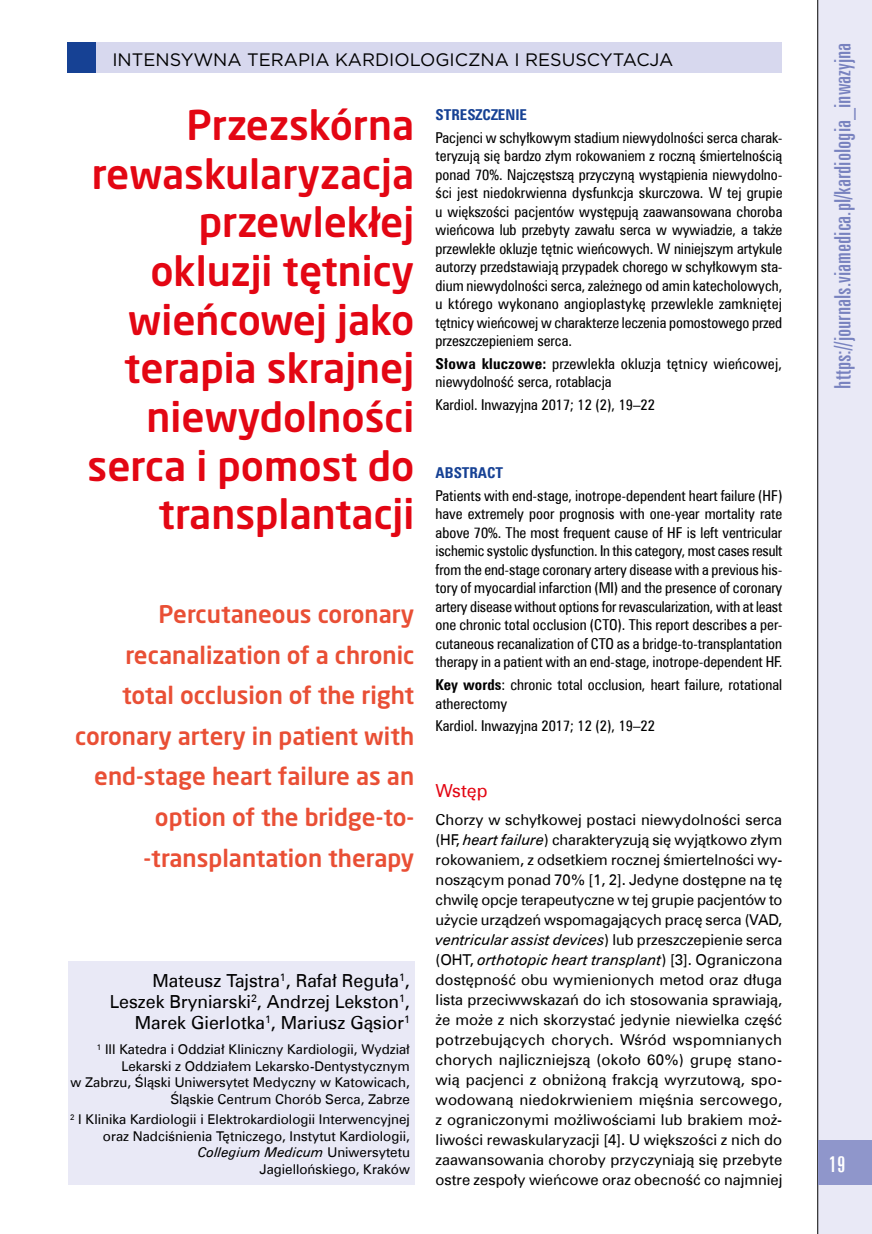
<style>
.page{position:relative;width:872px;height:1234px;background:#fff}
.page>*{position:absolute;margin:0;border:0;box-sizing:border-box;transform-origin:0 0}
.t1{font:500 40.5px/48.6px "Neo Sans Pro";color:#e30613;text-align:right}
.t2{font:500 24px/40.5px "Neo Sans Pro";color:#e94f35;text-align:right}
.t3{font:22.5px "Zurich X Cn EU";color:#7882bf;scale:1.07 1}
.t4{font:22.5px "Zurich X Cn EU";color:#fff;scale:1.07 1}
.t5{font:18px/21px "Zurich EU";color:#000;text-align:right}
.t6{font:18px "Gotham";color:#000}
.t7{font:18px "Zurich EU";color:#e30613}
.t8{font:15px/18.5px "Zurich Cn EU";color:#000;text-align:justify}
.t9{font:15px/20px "Zurich EU";color:#000;text-align:justify}
.t10{font:700 15px "Zurich Cn EU";color:#164194}
.t11{font:13.5px/16.5px "Zurich EU";color:#000;text-align:right}
.s1{font-style:italic}
.s2{font-weight:700}
</style>
<div class="page">
<div style="left:817px;top:0;width:55px;height:1233px;background:#e9e9f6"></div>
<hr style="left:817px;top:0;width:1px;height:1233px;background:#000">
<div style="left:817px;top:1140px;width:55px;height:44px;background:#8f96cb"></div>
<div style="left:68px;top:961px;width:347px;height:223px;background:#e9e9f6"></div>
<div style="left:67px;top:43px;width:714px;height:30px;background:#d7d8ee"></div>
<div style="left:67px;top:43px;width:28px;height:30px;background:#164194"></div>
<p class="t6" style="left:112px;top:48px;width:562px">INTENSYWNA TERAPIA KARDIOLOGICZNA I RESUSCYTACJA</p>
<h1 class="t1" style="left:88px;top:100px;width:328px">Przezskórna rewaskularyzacja przewlekłej okluzji tętnicy wieńcowej jako terapia skrajnej niewydolności serca i pomost do transplantacji</h1>
<h2 class="t2" style="left:75px;top:593px;width:341px">Percutaneous coronary recanalization of a chronic total occlusion of the right coronary artery in patient with end-stage heart failure as an option of the bridge-to--transplantation therapy</h2>
<p class="t5" style="left:110px;top:969px;width:302px">Mateusz Tajstra<sup>1</sup>, Rafał Reguła<sup>1</sup>,<br>Leszek Bryniarski<sup>2</sup>, Andrzej Lekston<sup>1</sup>,<br>Marek Gierlotka<sup>1</sup>, Mariusz Gąsior<sup>1</sup></p>
<p class="t11" style="left:70px;top:1040px;width:341px"><sup>1</sup> III Katedra i Oddział Kliniczny Kardiologii, Wydział Lekarski z Oddziałem Lekarsko-Dentystycznym<br>w Zabrzu, Śląski Uniwersytet Medyczny w Katowicach, Śląskie Centrum Chorób Serca, Zabrze</p>
<p class="t11" style="left:70px;top:1110px;width:341px"><sup>2</sup> I Klinika Kardiologii i Elektrokardiologii Interwencyjnej oraz Nadciśnienia Tętniczego, Instytut Kardiologii, <span class="s1">Collegium Medicum</span> Uniwersytetu<br>Jagiellońskiego, Kraków</p>
<p class="t10" style="left:435px;top:105px;width:93px">STRESZCZENIE</p>
<p class="t8" style="left:435px;top:128px;width:348px">Pacjenci w schyłkowym stadium niewydolności serca charak&shy;teryzują się bardzo złym rokowaniem z roczną śmiertelnością ponad 70%. Najczęstszą przyczyną wystąpienia niewydolno&shy;ści jest niedokrwienna dysfunkcja skurczowa. W tej grupie u większości pacjentów występują zaawansowana choroba wieńcowa lub przebyty zawału serca w wywiadzie, a także przewlekłe okluzje tętnic wieńcowych. W niniejszym artykule autorzy przedstawiają przypadek chorego w schyłkowym sta&shy;dium niewydolności serca, zależnego od amin katecholowych, u którego wykonano angioplastykę przewlekle zamkniętej tętnicy wieńcowej w charakterze leczenia pomostowego przed przeszczepieniem serca.</p>
<p class="t8" style="left:435px;top:354px;width:348px"><span class="s2">Słowa kluczowe:</span> przewlekła okluzja tętnicy wieńcowej, niewydolność serca, rotablacja</p>
<p class="t8" style="left:435px;top:395px;width:221px">Kardiol. Inwazyjna 2017; 12 (2), 19–22</p>
<p class="t10" style="left:435px;top:463px;width:69px">ABSTRACT</p>
<p class="t8" style="left:435px;top:486px;width:348px">Patients with end-stage, inotrope-dependent heart failure (HF) have extremely poor prognosis with one-year mortality rate above 70%. The most frequent cause of HF is left ventricular ischemic systolic dysfunction. In this category, most cases result from the end-stage coronary artery disease with a previous his&shy;tory of myocardial infarction (MI) and the presence of coronary artery disease without options for revascularization, with at least one chronic total occlusion (CTO). This report describes a per&shy;cutaneous recanalization of CTO as a bridge-to-transplantation therapy in a patient with an end-stage, inotrope-dependent HF.</p>
<p class="t8" style="left:435px;top:675px;width:348px"><span class="s2">Key words</span>: chronic total occlusion, heart failure, rotational atherectomy</p>
<p class="t8" style="left:435px;top:716px;width:221px">Kardiol. Inwazyjna 2017; 12 (2), 19–22</p>
<p class="t7" style="left:435px;top:779px;width:53px">Wstęp</p>
<p class="t9" style="left:435px;top:809px;width:348px">Chorzy w schyłkowej postaci niewydolności serca (HF, <span class="s1">heart failure</span>) charakteryzują się wyjątkowo złym rokowaniem, z odsetkiem rocznej śmiertelności wy&shy;noszącym ponad 70% [1, 2]. Jedyne dostępne na tę chwilę opcje terapeutyczne w tej grupie pacjentów to użycie urządzeń wspomagających pracę serca (VAD, <span class="s1">ventricular assist devices</span>) lub przeszczepienie serca (OHT, <span class="s1">orthotopic heart transplant</span>) [3]. Ograniczona dostępność obu wymienionych metod oraz długa lista przeciwwskazań do ich stosowania sprawiają, że może z nich skorzystać jedynie niewielka część potrzebujących chorych. Wśród wspomnianych chorych najliczniejszą (około 60%) grupę stano&shy;wią pacjenci z obniżoną frakcją wyrzutową, spo&shy;wodowaną niedokrwieniem mięśnia sercowego, z ograniczonymi możliwościami lub brakiem moż&shy;liwości rewaskularyzacji [4]. U większości z nich do zaawansowania choroby przyczyniają się przebyte ostre zespoły wieńcowe oraz obecność co najmniej</p>
<h3 class="t3" style="left:829px;top:388px;width:325px;rotate:-90deg">https://journals.viamedica.pl/kardiologia_inwazyjna</h3>
<h3 class="t4" style="left:828px;top:1150px;width:17px">19</h3>
</div>
